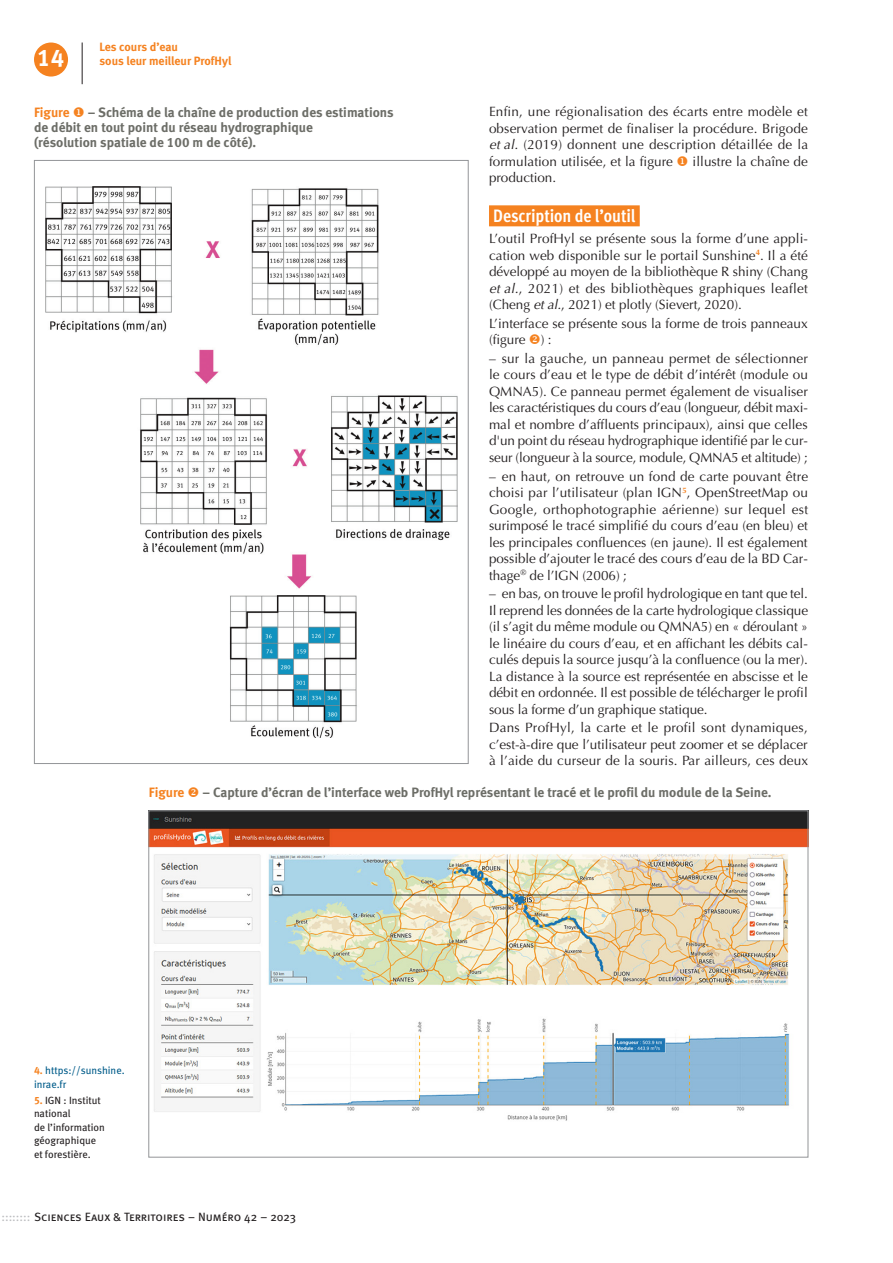
<style>
.page{position:relative;width:893px;height:1263px;background:#fff}
.page>*{position:absolute;margin:0;border:0;box-sizing:border-box;transform-origin:0 0}
.t1{font:700 24px "Meta Bold LF Caps";color:#fff}
.H1_bleu{font:18px "Meta Cond OT Bold";color:#fff}
.Texte_article{font:13.5px/16.5px "Optima";letter-spacing:-.005em;color:#231f20;text-align:justify}
.Titre_figure{font:700 13.5px/15px "Meta Bold LF Roman";color:#6c6d67}
.t2{font:12px "Meta Book Caps";color:#231f20}
.t3{font:700 12px/13.5px "Meta Bold LF Roman";color:#f58220}
.Note{font:10.5px/13.5px "Meta Book LF Roman";color:#231f20}
.Note-2{font:10.5px/13.5px "Meta Book LF Roman";color:#005c8a}
.s1{color:#f58220}
.s2{font-style:italic}
.s3{font-family:"Meta Bold LF Roman";font-weight:700;color:#f58220}
.s4{color:#bcbdc0}
</style>
<div class="page">
<div style="left:34px;top:43px;width:34px;height:34px;background:#f58220;border-radius:50%"></div>
<hr style="left:82px;top:43px;width:1px;height:41px;background:#231f20">
<div style="left:489px;top:205px;width:151px;height:21px;background:#f58220"></div>
<img style="left:45px;top:186px;width:412px;height:552px">
<img style="left:150px;top:812px;width:656px;height:309px">
<h1 class="t1" style="left:37px;top:43px;width:28px">14</h1>
<p class="t3" style="left:100px;top:40px;width:133px">Les cours d’eau<br>sous leur meilleur ProfHyl</p>
<p class="Titre_figure" style="left:34px;top:104px;width:361px"><span class="s1">Figure</span> <span class="s1">◆</span> – Schéma de la chaîne de production des estimations de débit en tout point du réseau hydrographique<br>(résolution spatiale de 100 m de côté).</p>
<p class="Texte_article" style="left:489px;top:104px;width:321px">Enfin, une régionalisation des écarts entre modèle et observation permet de finaliser la procédure. Brigode <span class="s2">et al.</span> (2019) donnent une description détaillée de la formulation utilisée, et la figure <span class="s1">◆</span> illustre la chaîne de production.</p>
<p class="H1_bleu" style="left:493px;top:205px;width:144px">Description de l’outil</p>
<p class="Texte_article" style="left:489px;top:230px;width:320px">L’outil ProfHyl se présente sous la forme d’une appli&shy;cation web disponible sur le portail Sunshine<sup>4</sup>. Il a été développé au moyen de la bibliothèque R shiny (Chang <span class="s2">et al.</span>, 2021) et des bibliothèques graphiques leaflet (Cheng <span class="s2">et al.</span>, 2021) et plotly (Sievert, 2020).</p>
<p class="Texte_article" style="left:489px;top:315px;width:320px">L’interface se présente sous la forme de trois panneaux (figure <span class="s1">❖</span>) :</p>
<p class="Texte_article" style="left:489px;top:350px;width:321px">– sur la gauche, un panneau permet de sélectionner le cours d’eau et le type de débit d’intérêt (module ou QMNA5). Ce panneau permet également de visualiser les caractéristiques du cours d’eau (longueur, débit maxi&shy;mal et nombre d’affluents principaux), ainsi que celles d'un point du réseau hydrographique identifié par le cur&shy;seur (longueur à la source, module, QMNA5 et altitude) ;</p>
<p class="Texte_article" style="left:489px;top:468px;width:321px">– en haut, on retrouve un fond de carte pouvant être choisi par l’utilisateur (plan IGN<sup>5</sup>, OpenStreetMap ou Google, orthophotographie aérienne) sur lequel est surimposé le tracé simplifié du cours d’eau (en bleu) et les principales confluences (en jaune). Il est également possible d’ajouter le tracé des cours d’eau de la BD Car&shy;thage<sup>®</sup> de l’IGN (2006) ;</p>
<p class="Texte_article" style="left:489px;top:585px;width:321px">– en bas, on trouve le profil hydrologique en tant que tel.<br>Il reprend les données de la carte hydrologique classique (il s’agit du même module ou QMNA5) en « déroulant » le linéaire du cours d’eau, et en affichant les débits cal&shy;culés depuis la source jusqu’à la confluence (ou la mer).<br>La distance à la source est représentée en abscisse et le débit en ordonnée. Il est possible de télécharger le profil sous la forme d’un graphique statique.</p>
<p class="Texte_article" style="left:489px;top:720px;width:321px">Dans ProfHyl, la carte et le profil sont dynamiques, c’est-à-dire que l’utilisateur peut zoomer et se déplacer à l’aide du curseur de la souris. Par ailleurs, ces deux</p>
<p class="Titre_figure" style="left:149px;top:785px;width:624px"><span class="s1">Figure</span> <span class="s1">❖</span> – Capture d’écran de l’interface web ProfHyl représentant le tracé et le profil du module de la Seine.</p>
<p class="Note-2" style="left:34px;top:1064px;width:92px"><span class="s3">4.</span> https://sunshine. inrae.fr</p>
<p class="Note" style="left:34px;top:1093px;width:72px"><span class="s3">5.</span> IGN : Institut national<br>de l’information géographique et forestière.</p>
<p class="t2" style="left:1px;top:1210px;width:296px"><span class="s4">::::::::</span> Sciences Eaux &amp; Territoires – Numéro 42 – 2023</p>
</div>
